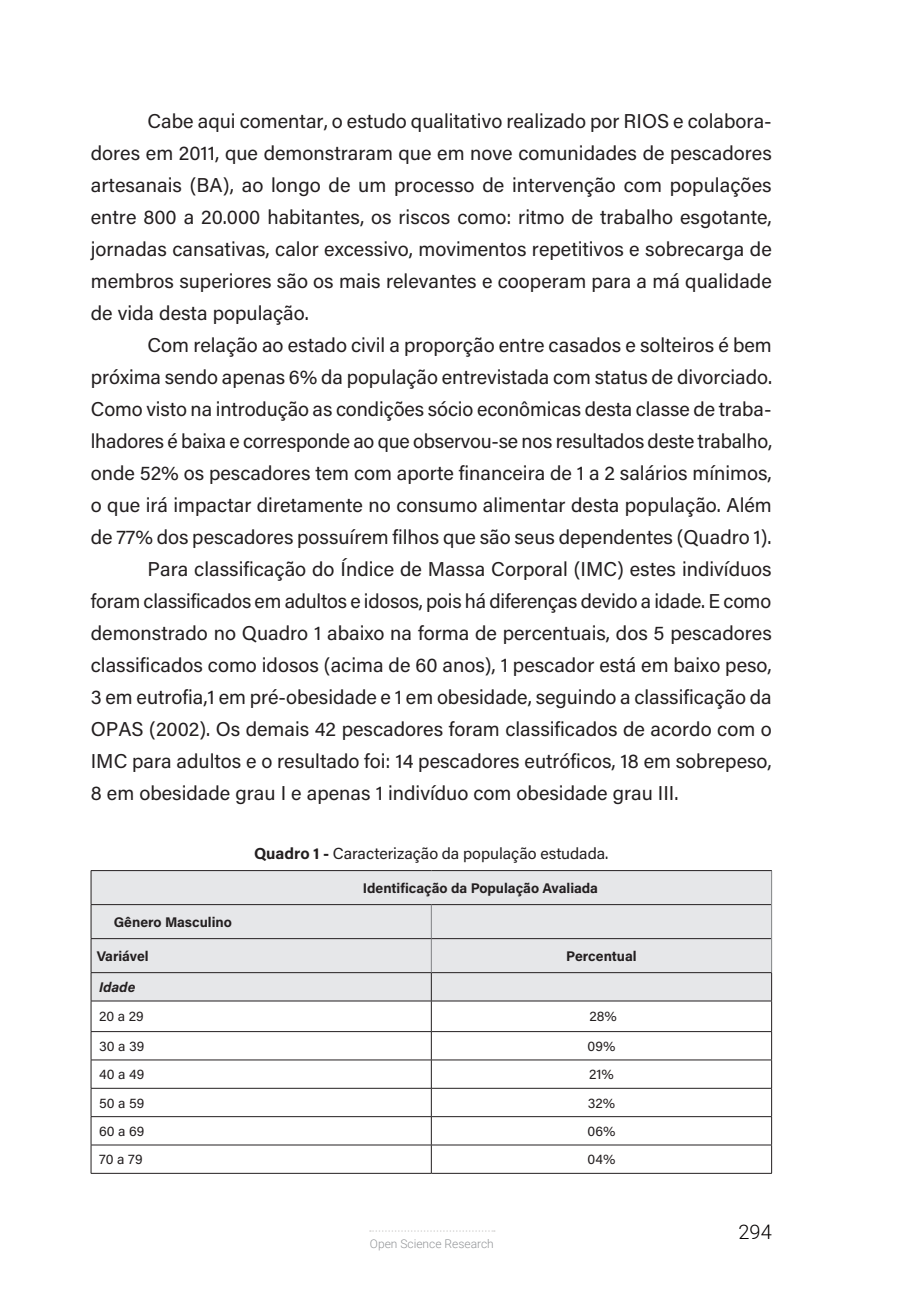
<style>
.page{position:relative;width:908px;height:1304px;background:#fff}
.page>*{position:absolute;margin:0;border:0;box-sizing:border-box;transform-origin:0 0}
._04_texto{font:20px/32px "Acumin Pro";color:#231f20;text-align:justify}
.t1{font:300 20px "Roboto";color:#040101}
._06_figura-quadro-tabela{font:16px "Acumin Pro";color:#231f20}
.Texto_Centro_Preto{font:700 14px "Acumin Pro";letter-spacing:-.005em;color:#231f20}
.Texto_Esquerda_Preto{font:14px "Acumin Pro";letter-spacing:.005em;color:#231f20}
.Texto_Esquerda_Preto-2{font:700 14px "Acumin Pro";color:#231f20}
.Texto_Centro_Preto-2{font:14px "Acumin Pro";letter-spacing:.005em;color:#231f20}
.Texto_Esquerda_Preto-3{font:italic 700 14px "Acumin Pro";letter-spacing:-.005em;color:#231f20}
.t2{font:300 12px "Roboto";color:#939598}
.s1{font-weight:700}
</style>
<div class="page">
<svg style="left:370px;top:1230px;width:124px;height:2px"></svg>
<div style="left:92px;top:871px;width:679px;height:130px;background:#e6e7e9"></div>
<svg style="left:91px;top:973px;width:1px;height:28px"></svg>
<svg style="left:431px;top:973px;width:1px;height:28px"></svg>
<svg style="left:771px;top:973px;width:1px;height:28px"></svg>
<hr style="left:91px;top:1001px;width:340px;height:1px;background:#231f20">
<hr style="left:91px;top:1001px;width:1px;height:30px;background:#231f20">
<hr style="left:431px;top:1001px;width:340px;height:1px;background:#231f20">
<hr style="left:431px;top:1001px;width:1px;height:30px;background:#231f20">
<hr style="left:771px;top:1001px;width:1px;height:30px;background:#231f20">
<hr style="left:91px;top:1031px;width:340px;height:1px;background:#231f20">
<hr style="left:431px;top:1031px;width:340px;height:1px;background:#231f20">
<hr style="left:91px;top:1060px;width:340px;height:1px;background:#231f20">
<hr style="left:431px;top:1060px;width:340px;height:1px;background:#231f20">
<hr style="left:91px;top:1088px;width:340px;height:1px;background:#231f20">
<hr style="left:431px;top:1088px;width:340px;height:1px;background:#231f20">
<hr style="left:91px;top:1116px;width:340px;height:1px;background:#231f20">
<hr style="left:431px;top:1116px;width:340px;height:1px;background:#231f20">
<hr style="left:91px;top:1145px;width:340px;height:1px;background:#231f20">
<svg style="left:91px;top:1032px;width:1px;height:141px"></svg>
<hr style="left:431px;top:1145px;width:340px;height:1px;background:#231f20">
<svg style="left:431px;top:1032px;width:1px;height:141px"></svg>
<svg style="left:771px;top:1032px;width:1px;height:141px"></svg>
<hr style="left:91px;top:1173px;width:340px;height:1px;background:#231f20">
<hr style="left:431px;top:1173px;width:340px;height:1px;background:#231f20">
<hr style="left:91px;top:870px;width:340px;height:1px;background:#231f20">
<hr style="left:91px;top:871px;width:1px;height:33px;background:#231f20">
<hr style="left:431px;top:870px;width:340px;height:1px;background:#231f20">
<hr style="left:91px;top:904px;width:340px;height:1px;background:#231f20">
<hr style="left:91px;top:905px;width:1px;height:33px;background:#231f20">
<hr style="left:431px;top:904px;width:340px;height:1px;background:#231f20">
<hr style="left:91px;top:938px;width:340px;height:1px;background:#231f20">
<hr style="left:91px;top:939px;width:1px;height:33px;background:#231f20">
<hr style="left:431px;top:938px;width:340px;height:1px;background:#231f20">
<hr style="left:91px;top:972px;width:340px;height:1px;background:#231f20">
<hr style="left:431px;top:972px;width:340px;height:1px;background:#231f20">
<hr style="left:771px;top:871px;width:1px;height:34px;background:#808285">
<hr style="left:431px;top:905px;width:1px;height:33px;background:#808285">
<hr style="left:771px;top:905px;width:1px;height:34px;background:#808285">
<hr style="left:431px;top:939px;width:1px;height:33px;background:#808285">
<hr style="left:771px;top:939px;width:1px;height:33px;background:#808285">
<p class="_04_texto" style="left:91px;top:104px;width:682px;text-indent:57px">Cabe aqui comentar, o estudo qualitativo realizado por RIOS e colabora&shy;dores em 2011, que demonstraram que em nove comunidades de pescadores artesanais (BA), ao longo de um processo de intervenção com populações entre 800 a 20.000 habitantes, os riscos como: ritmo de trabalho esgotante, jornadas cansativas, calor excessivo, movimentos repetitivos e sobrecarga de membros superiores são os mais relevantes e cooperam para a má qualidade de vida desta população.</p>
<p class="_04_texto" style="left:91px;top:328px;width:682px;text-indent:57px">Com relação ao estado civil a proporção entre casados e solteiros é bem próxima sendo apenas 6% da população entrevistada com status de divorciado.<br>Como visto na introdução as condições sócio econômicas desta classe de traba&shy;lhadores é baixa e corresponde ao que observou-se nos resultados deste trabalho, onde 52% os pescadores tem com aporte financeira de 1 a 2 salários mínimos, o que irá impactar diretamente no consumo alimentar desta população. Além de 77% dos pescadores possuírem filhos que são seus dependentes (Quadro 1).</p>
<p class="_04_texto" style="left:91px;top:552px;width:682px;text-indent:57px">Para classificação do Índice de Massa Corporal (IMC) estes indivíduos foram classificados em adultos e idosos, pois há diferenças devido a idade. E como demonstrado no Quadro 1 abaixo na forma de percentuais, dos 5 pescadores classificados como idosos (acima de 60 anos), 1 pescador está em baixo peso, 3 em eutrofia,1 em pré-obesidade e 1 em obesidade, seguindo a classificação da OPAS (2002). Os demais 42 pescadores foram classificados de acordo com o IMC para adultos e o resultado foi: 14 pescadores eutróficos, 18 em sobrepeso, 8 em obesidade grau I e apenas 1 indivíduo com obesidade grau III.</p>
<p class="_06_figura-quadro-tabela" style="left:254px;top:842px;width:356px"><span class="s1">Quadro 1 -</span> Caracterização da população estudada.</p>
<p class="Texto_Centro_Preto" style="left:363px;top:878px;width:236px">Identificação da População Avaliada</p>
<p class="Texto_Esquerda_Preto-2" style="left:114px;top:912px;width:120px">Gênero Masculino</p>
<p class="Texto_Esquerda_Preto-2" style="left:97px;top:946px;width:53px">Variável</p>
<p class="Texto_Centro_Preto" style="left:566px;top:946px;width:72px">Percentual</p>
<p class="Texto_Esquerda_Preto-3" style="left:99px;top:977px;width:38px">Idade</p>
<p class="Texto_Esquerda_Preto" style="left:99px;top:1007px;width:46px">20 a 29</p>
<p class="Texto_Centro_Preto-2" style="left:589px;top:1007px;width:29px">28%</p>
<p class="Texto_Esquerda_Preto" style="left:99px;top:1036px;width:47px">30 a 39</p>
<p class="Texto_Centro_Preto-2" style="left:587px;top:1036px;width:29px">09%</p>
<p class="Texto_Esquerda_Preto" style="left:99px;top:1065px;width:47px">40 a 49</p>
<p class="Texto_Centro_Preto-2" style="left:588px;top:1065px;width:26px">21%</p>
<p class="Texto_Esquerda_Preto" style="left:99px;top:1093px;width:47px">50 a 59</p>
<p class="Texto_Centro_Preto-2" style="left:587px;top:1093px;width:29px">32%</p>
<p class="Texto_Esquerda_Preto" style="left:99px;top:1121px;width:47px">60 a 69</p>
<p class="Texto_Centro_Preto-2" style="left:587px;top:1121px;width:29px">06%</p>
<p class="Texto_Esquerda_Preto" style="left:99px;top:1150px;width:45px">70 a 79</p>
<p class="Texto_Centro_Preto-2" style="left:587px;top:1150px;width:29px">04%</p>
<p class="t2" style="left:370px;top:1235px;width:125px">Open Science Research</p>
<p class="t1" style="left:738px;top:1218px;width:35px">294</p>
</div>
